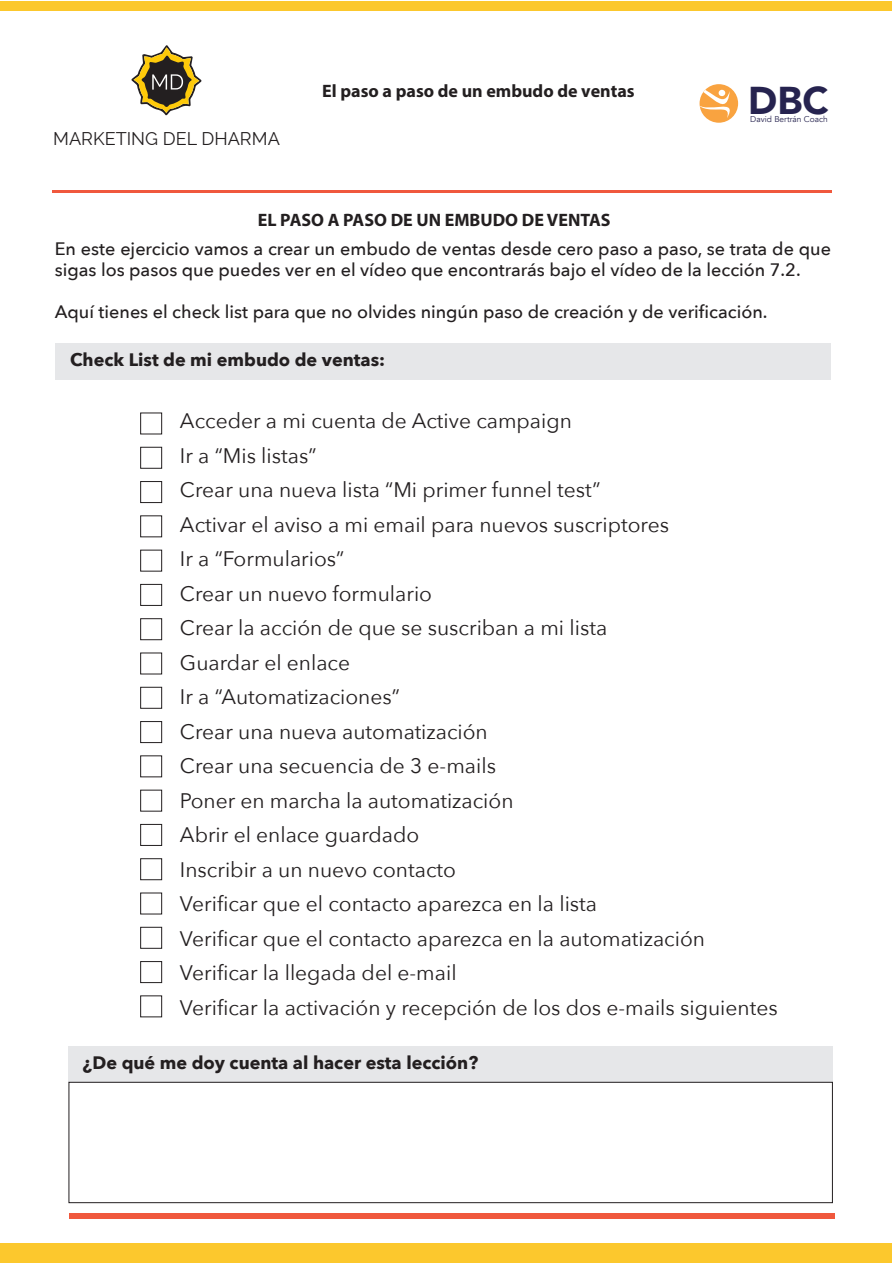
<style>
.page{position:relative;width:893px;height:1263px;background:#fff}
.page>*{position:absolute;margin:0;border:0;box-sizing:border-box;transform-origin:0 0}
.t1{font:900 38.7px "Avenir";color:#26234f}
.t2{font:21px/34.5px "Avenir Next";color:#231f20}
.t3{font:500 18px/21px "Avenir Next";color:#231f20}
.t4{font:700 18px "Avenir Next";color:#231f20}
.t5{font:700 18px "Myriad Pro";color:#231f20}
.t6{font:18px "Raleway";color:#231f20}
.t7{font:8.4px "Avenir";color:#26234f}
</style>
<div class="page">
<hr style="left:52px;top:190px;width:779px;height:3px;background:#f0583d">
<svg style="left:700px;top:84px;width:38px;height:39px"></svg>
<div style="left:0;top:1244px;width:891px;height:19px;background:#fcc82d"></div>
<div style="left:0;top:2px;width:891px;height:9px;background:#fcc82d"></div>
<svg style="left:131px;top:45px;width:70px;height:70px"></svg>
<div style="left:56px;top:343px;width:775px;height:36px;background:#e6e7e9"></div>
<div style="left:69px;top:1213px;width:766px;height:5px;background:#f0583d"></div>
<div style="left:140px;top:413px;width:22px;height:21px;border:1px solid #231f20"></div>
<div style="left:140px;top:447px;width:22px;height:22px;border:1px solid #231f20"></div>
<div style="left:140px;top:481px;width:22px;height:22px;border:1px solid #231f20"></div>
<div style="left:140px;top:515px;width:22px;height:22px;border:1px solid #231f20"></div>
<div style="left:140px;top:550px;width:22px;height:21px;border:1px solid #231f20"></div>
<div style="left:140px;top:584px;width:22px;height:22px;border:1px solid #231f20"></div>
<div style="left:140px;top:618px;width:22px;height:22px;border:1px solid #231f20"></div>
<div style="left:140px;top:653px;width:22px;height:21px;border:1px solid #231f20"></div>
<div style="left:140px;top:687px;width:22px;height:21px;border:1px solid #231f20"></div>
<div style="left:140px;top:721px;width:22px;height:22px;border:1px solid #231f20"></div>
<div style="left:140px;top:755px;width:22px;height:22px;border:1px solid #231f20"></div>
<div style="left:140px;top:790px;width:22px;height:21px;border:1px solid #231f20"></div>
<div style="left:140px;top:824px;width:22px;height:22px;border:1px solid #231f20"></div>
<div style="left:140px;top:858px;width:22px;height:22px;border:1px solid #231f20"></div>
<div style="left:140px;top:927px;width:22px;height:21px;border:1px solid #231f20"></div>
<div style="left:140px;top:893px;width:22px;height:21px;border:1px solid #231f20"></div>
<div style="left:140px;top:961px;width:22px;height:22px;border:1px solid #231f20"></div>
<div style="left:140px;top:995px;width:22px;height:22px;border:1px solid #231f20"></div>
<div style="left:68px;top:1046px;width:764px;height:36px;background:#e6e7e9"></div>
<div style="left:69px;top:1082px;width:764px;height:121px;border:1px solid #231f20"></div>
<p class="t6" style="left:53px;top:128px;width:228px">MARKETING DEL DHARMA</p>
<p class="t5" style="left:322px;top:79px;width:314px">El paso a paso de un embudo de ventas</p>
<h1 class="t1" style="left:748px;top:67px;width:82px">DBC</h1>
<p class="t7" style="left:750px;top:114px;width:79px">David Bertrán Coach</p>
<p class="t5" style="left:258px;top:208px;width:354px">EL PASO A PASO DE UN EMBUDO DE VENTAS</p>
<p class="t3" style="left:55px;top:237px;width:778px">En este ejercicio vamos a crear un embudo de ventas desde cero paso a paso, se trata de que sigas los pasos que puedes ver en el vídeo que encontrarás bajo el vídeo de la lección 7.2.</p>
<p class="t3" style="left:55px;top:300px;width:714px">Aquí tienes el check list para que no olvides ningún paso de creación y de verificación.</p>
<p class="t4" style="left:70px;top:344px;width:317px">Check List de mi embudo de ventas:</p>
<p class="t2" style="left:180px;top:403px;width:599px">Acceder a mi cuenta de Active campaign<br>Ir a “Mis listas”<br>Crear una nueva lista “Mi primer funnel test”<br>Activar el aviso a mi email para nuevos suscriptores<br>Ir a “Formularios”<br>Crear un nuevo formulario<br>Crear la acción de que se suscriban a mi lista<br>Guardar el enlace<br>Ir a “Automatizaciones”<br>Crear una nueva automatización<br>Crear una secuencia de 3 e-mails<br>Poner en marcha la automatización<br>Abrir el enlace guardado<br>Inscribir a un nuevo contacto<br>Verificar que el contacto aparezca en la lista<br>Verificar que el contacto aparezca en la automatización Verificar la llegada del e-mail<br>Verificar la activación y recepción de los dos e-mails siguientes</p>
<p class="t4" style="left:83px;top:1047px;width:397px">¿De qué me doy cuenta al hacer esta lección?</p>
</div>
